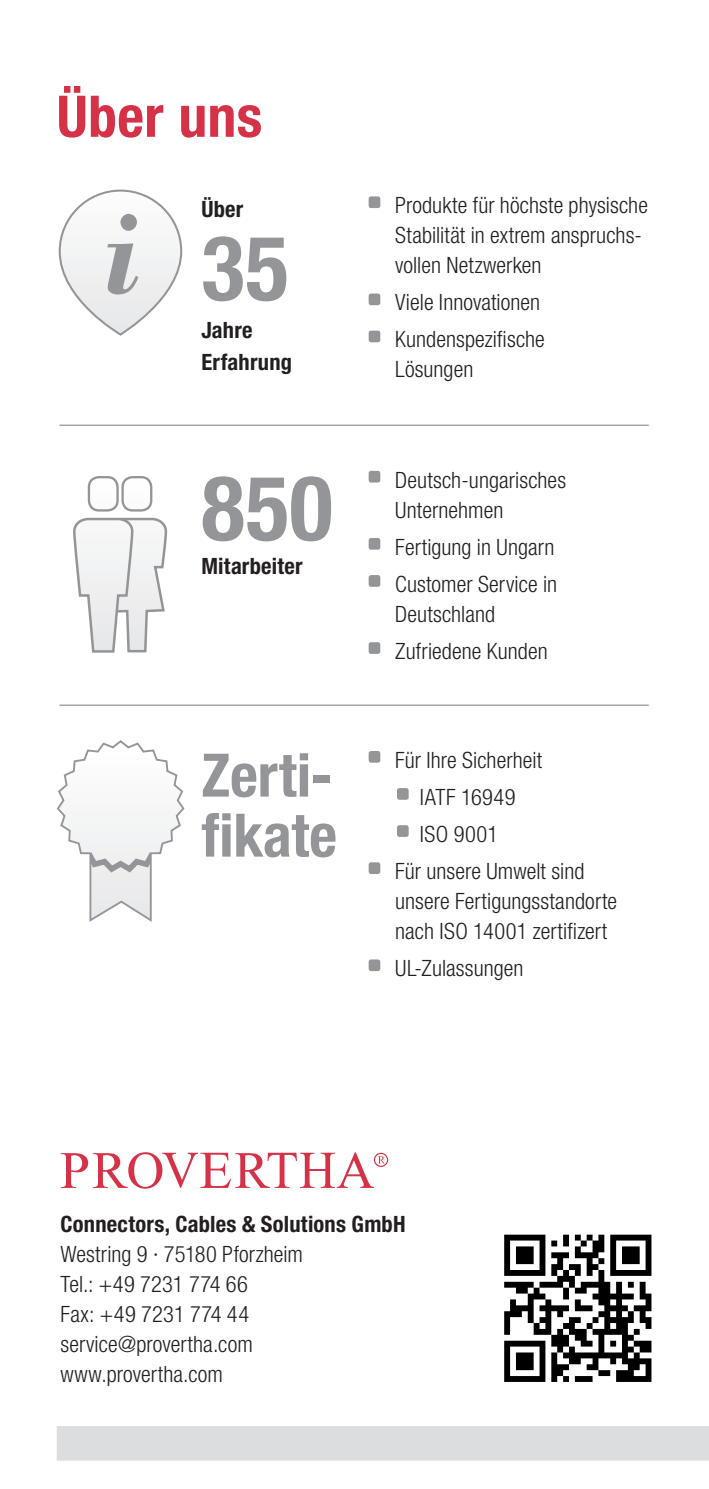
<style>
.page{position:relative;width:709px;height:1489px;background:#fff}
.page>*{position:absolute;margin:0;border:0;box-sizing:border-box;transform-origin:0 0}
.t1{font:700 condensed 90px "Helvetica Neue LT";color:#939598}
.t2{font:700 condensed 60px/60px "Helvetica Neue LT";letter-spacing:-.005em;color:#939598}
.t3{font:700 condensed 57.5px "Helvetica Neue LT";letter-spacing:.005em;color:#d63247}
.t4{font:300 condensed 22.5px/30px "Helvetica Neue LT";letter-spacing:.005em;color:#231f20}
.t5{font:700 condensed 22.5px "Helvetica Neue";letter-spacing:.01em;color:#231f20}
.t6{font:700 condensed 22.5px/32.5px "Helvetica Neue LT";letter-spacing:.01em;color:#231f20}
</style>
<div class="page">
<div style="left:57px;top:1426px;width:652px;height:34px;background:#dcdddf"></div>
<img style="left:456px;top:1426px;width:244px;height:3px">
<svg style="left:504px;top:1234px;width:147px;height:147px"></svg>
<div style="left:368px;top:471px;width:12px;height:11px;background:#939598;border-radius:3px"></div>
<div style="left:368px;top:538px;width:12px;height:11px;background:#939598;border-radius:3px"></div>
<div style="left:368px;top:575px;width:12px;height:11px;background:#939598;border-radius:3px"></div>
<div style="left:368px;top:642px;width:12px;height:12px;background:#939598;border-radius:3px"></div>
<svg style="left:60px;top:190px;width:121px;height:144px"></svg>
<div style="left:59px;top:189px;width:123px;height:146px;border:2px solid #939598;border-radius:61px"></div>
<svg style="left:107px;top:214px;width:31px;height:80px"></svg>
<svg style="left:56px;top:740px;width:129px;height:182px"></svg>
<div style="left:368px;top:751px;width:12px;height:11px;background:#939598;border-radius:3px"></div>
<div style="left:397px;top:788px;width:11px;height:11px;background:#939598;border-radius:3px"></div>
<div style="left:397px;top:825px;width:11px;height:11px;background:#939598;border-radius:3px"></div>
<div style="left:368px;top:862px;width:12px;height:12px;background:#939598;border-radius:3px"></div>
<div style="left:368px;top:959px;width:12px;height:12px;background:#939598;border-radius:3px"></div>
<hr style="left:59px;top:704px;width:589px;height:1px;background:#939598">
<div style="left:368px;top:196px;width:12px;height:12px;background:#939598;border-radius:3px"></div>
<div style="left:368px;top:293px;width:12px;height:12px;background:#939598;border-radius:3px"></div>
<div style="left:368px;top:330px;width:12px;height:12px;background:#939598;border-radius:3px"></div>
<hr style="left:59px;top:424px;width:589px;height:2px;background:#939598">
<div style="left:121px;top:476px;width:31px;height:35px;border:2px solid #939598;border-radius:10px"></div>
<svg style="left:73px;top:517px;width:95px;height:136px"></svg>
<svg style="left:89px;top:477px;width:62px;height:33px"></svg>
<div style="left:88px;top:476px;width:31px;height:35px;border:2px solid #939598;border-radius:10px"></div>
<svg style="left:61px;top:1152px;width:327px;height:36px"></svg>
<h3 class="t3" style="left:57px;top:81px;width:207px">Über uns</h3>
<p class="t6" style="left:201px;top:192px;width:44px">Über</p>
<h1 class="t1" style="left:201px;top:213px;width:89px">35</h1>
<p class="t6" style="left:201px;top:313px;width:92px">Jahre<br>Erfahrung</p>
<h1 class="t1" style="left:201px;top:453px;width:133px">850</h1>
<p class="t6" style="left:201px;top:549px;width:103px">Mitarbeiter</p>
<p class="t4" style="left:395px;top:190px;width:254px">Produkte für höchste physische<br>Stabilität in extrem anspruchs&shy;vollen Netzwerken</p>
<p class="t4" style="left:395px;top:284px;width:151px;line-height:37px">Viele Innovationen<br>Kundenspezifische</p>
<p class="t4" style="left:395px;top:354px;width:80px">Lösungen</p>
<p class="t4" style="left:395px;top:464px;width:172px">Deutsch-ungarisches<br>Unternehmen</p>
<p class="t4" style="left:395px;top:528px;width:163px;line-height:37px">Fertigung in Ungarn<br>Customer Service in</p>
<p class="t4" style="left:395px;top:595px;width:154px;line-height:37px">Deutschland<br>Zufriedene Kunden</p>
<h2 class="t2" style="left:201px;top:744px;width:137px">Zerti&shy;fikate</h2>
<p class="t4" style="left:395px;top:744px;width:149px">Für Ihre Sicherheit</p>
<p class="t4" style="left:420px;top:781px;width:97px">IATF 16949</p>
<p class="t4" style="left:420px;top:818px;width:80px">ISO 9001</p>
<p class="t4" style="left:395px;top:856px;width:191px">Für unsere Umwelt sind</p>
<p class="t4" style="left:395px;top:886px;width:223px">unsere Fertigungsstandorte nach ISO 14001 zertifizert</p>
<p class="t4" style="left:395px;top:953px;width:130px">UL-Zulassungen</p>
<p class="t5" style="left:60px;top:1209px;width:346px">Connectors, Cables &amp; Solutions GmbH</p>
<p class="t4" style="left:60px;top:1238px;width:244px">Westring 9 · 75180 Pforzheim<br>Tel.: +49 7231 774 66<br>Fax: +49 7231 774 44 service@provertha.com www.provertha.com</p>
</div>
